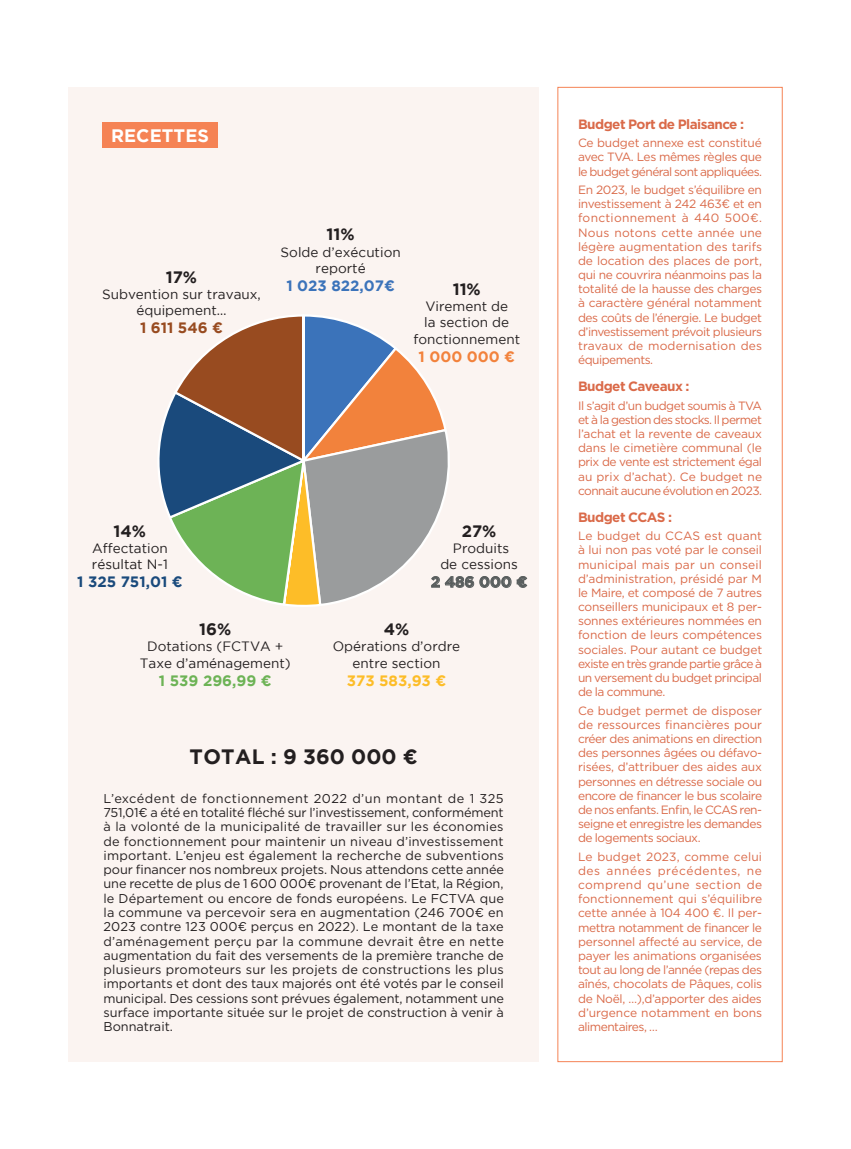
<style>
.page{position:relative;width:851px;height:1149px;background:#fff}
.page>*{position:absolute;margin:0;border:0;box-sizing:border-box;transform-origin:0 0}
.t1{font:700 20.7px "Gotham";letter-spacing:.005em;color:#231f20}
.t2{font:700 18px "Gotham";letter-spacing:.005em;color:#fff}
.t3{font:700 16.5px "Gotham";color:#231f20}
.t4{font:700 15px "Gotham";color:#3b73ba}
.t5{font:700 15px "Gotham";color:#6db356}
.t6{font:700 15px "Gotham";color:#1a4a7c}
.t7{font:700 15px "Gotham";color:#fdbd28}
.t8{font:700 15px "Gotham";color:#984b20}
.t9{font:700 15px "Gotham";color:#f2823c}
.t10{font:700 15px "Gotham";color:#595e5e}
.t11{font:13.5px/16.2px "Gotham";color:#231f20;text-align:center}
.t12{font:700 13.5px "Gotham";letter-spacing:-.04em;color:#da6a49}
.t13{font:12.75px/14.2px "Gotham";color:#231f20;text-align:justify}
.t14{font:12px/14.1px "Gotham";letter-spacing:-.04em;color:#da6a49;text-align:justify}
.s1{font-style:inherit}
</style>
<div class="page">
<div style="left:68px;top:87px;width:471px;height:974px;background:#fbf4f1"></div>
<div style="left:102px;top:123px;width:116px;height:25px;background:#f58355"></div>
<svg style="left:158px;top:314px;width:292px;height:293px"></svg>
<h2 class="t2" style="left:111px;top:125px;width:100px">RECETTES</h2>
<h3 class="t3" style="left:166px;top:267px;width:33px">17%</h3>
<p class="t11" style="left:102px;top:286px;width:160px">Subvention sur travaux, équipement…</p>
<p class="t8" style="left:140px;top:319px;width:84px">1 611 546 ¤</p>
<h3 class="t3" style="left:326px;top:225px;width:30px">11%</h3>
<p class="t11" style="left:280px;top:243px;width:121px">Solde d’exécution reporté</p>
<p class="t4" style="left:286px;top:277px;width:110px">1 023 822,07¤</p>
<h3 class="t3" style="left:452px;top:279px;width:30px">11%</h3>
<p class="t11" style="left:413px;top:298px;width:108px">Virement de<br>la section de fonctionnement</p>
<p class="t9" style="left:418px;top:347px;width:98px">1 000 000 ¤</p>
<h3 class="t3" style="left:114px;top:521px;width:34px">14%</h3>
<p class="t11" style="left:92px;top:539px;width:77px;text-align:left">Affectation résultat N-1</p>
<p class="t6" style="left:77px;top:573px;width:107px">1 325 751,01 ¤</p>
<h3 class="t3" style="left:461px;top:521px;width:36px">27%</h3>
<p class="t11" style="left:440px;top:539px;width:79px">Produits<br>de cessions</p>
<p class="t10" style="left:431px;top:573px;width:98px">2 486 000 ¤</p>
<h3 class="t3" style="left:199px;top:619px;width:34px">16%</h3>
<p class="t11" style="left:140px;top:638px;width:152px">Dotations (FCTVA +<br>Taxe d’aménagement)</p>
<p class="t5" style="left:159px;top:671px;width:114px">1 539 296,99 ¤</p>
<h3 class="t3" style="left:383px;top:619px;width:27px">4%</h3>
<p class="t11" style="left:333px;top:638px;width:129px">Opérations d’ordre entre section</p>
<p class="t7" style="left:347px;top:671px;width:101px">373 583,93 ¤</p>
<h1 class="t1" style="left:190px;top:744px;width:229px">TOTAL : 9 360 000 <span class="s1">€</span></h1>
<p class="t13" style="left:103px;top:790px;width:402px">L’excédent de fonctionnement 2022 d’un montant de 1 325<br>751,01€ a été en totalité fléché sur l’investissement, conformément à la volonté de la municipalité de travailler sur les économies de fonctionnement pour maintenir un niveau d’investissement important. L’enjeu est également la recherche de subventions pour financer nos nombreux projets. Nous attendons cette année une recette de plus de 1 600 000€ provenant de l’Etat, la Région, le Département ou encore de fonds européens. Le FCTVA que la commune va percevoir sera en augmentation (246 700€ en 2023 contre 123 000€ perçus en 2022). Le montant de la taxe d’aménagement perçu par la commune devrait être en nette augmentation du fait des versements de la première tranche de plusieurs promoteurs sur les projets de constructions les plus importants et dont des taux majorés ont été votés par le conseil municipal. Des cessions sont prévues également, notamment une surface importante située sur le projet de construction à venir à Bonnatrait.</p>
<p class="t12" style="left:578px;top:115px;width:168px">Budget Port de Plaisance :</p>
<p class="t14" style="left:578px;top:136px;width:185px">Ce budget annexe est constitué avec TVA. Les mêmes règles que le budget général sont appliquées.</p>
<p class="t14" style="left:578px;top:182px;width:186px">En 2023, le budget s’équilibre en investissement à 242 463€ et en fonctionnement à 440 500€.<br>Nous notons cette année une légère augmentation des tarifs de location des places de port, qui ne couvrira néanmoins pas la totalité de la hausse des charges à caractère général notamment des coûts de l’énergie. Le budget d’investissement prévoit plusieurs travaux de modernisation des équipements.</p>
<p class="t12" style="left:578px;top:377px;width:113px">Budget Caveaux :</p>
<p class="t14" style="left:578px;top:398px;width:185px">Il s’agit d’un budget soumis à TVA et à la gestion des stocks. Il permet l’achat et la revente de caveaux dans le cimetière communal (le prix de vente est strictement égal au prix d’achat). Ce budget ne connait aucune évolution en 2023.</p>
<p class="t12" style="left:578px;top:508px;width:95px">Budget CCAS :</p>
<p class="t14" style="left:578px;top:528px;width:186px">Le budget du CCAS est quant à lui non pas voté par le conseil municipal mais par un conseil d’administration, présidé par M le Maire, et composé de 7 autres conseillers municipaux et 8 per&shy;sonnes extérieures nommées en fonction de leurs compétences sociales. Pour autant ce budget existe en très grande partie grâce à un versement du budget principal de la commune.</p>
<p class="t14" style="left:578px;top:702px;width:186px">Ce budget permet de disposer de ressources financières pour créer des animations en direction des personnes âgées ou défavo&shy;risées, d’attribuer des aides aux personnes en détresse sociale ou encore de financer le bus scolaire de nos enfants. Enfin, le CCAS ren&shy;seigne et enregistre les demandes de logements sociaux.</p>
<p class="t14" style="left:578px;top:848px;width:186px">Le budget 2023, comme celui des années précédentes, ne comprend qu’une section de fonctionnement qui s’équilibre cette année à 104 400 €. Il per&shy;mettra notamment de financer le personnel affecté au service, de payer les animations organisées tout au long de l’année (repas des aînés, chocolats de Pâques, colis de Noël, …),d’apporter des aides d’urgence notamment en bons alimentaires, …</p>
</div>
